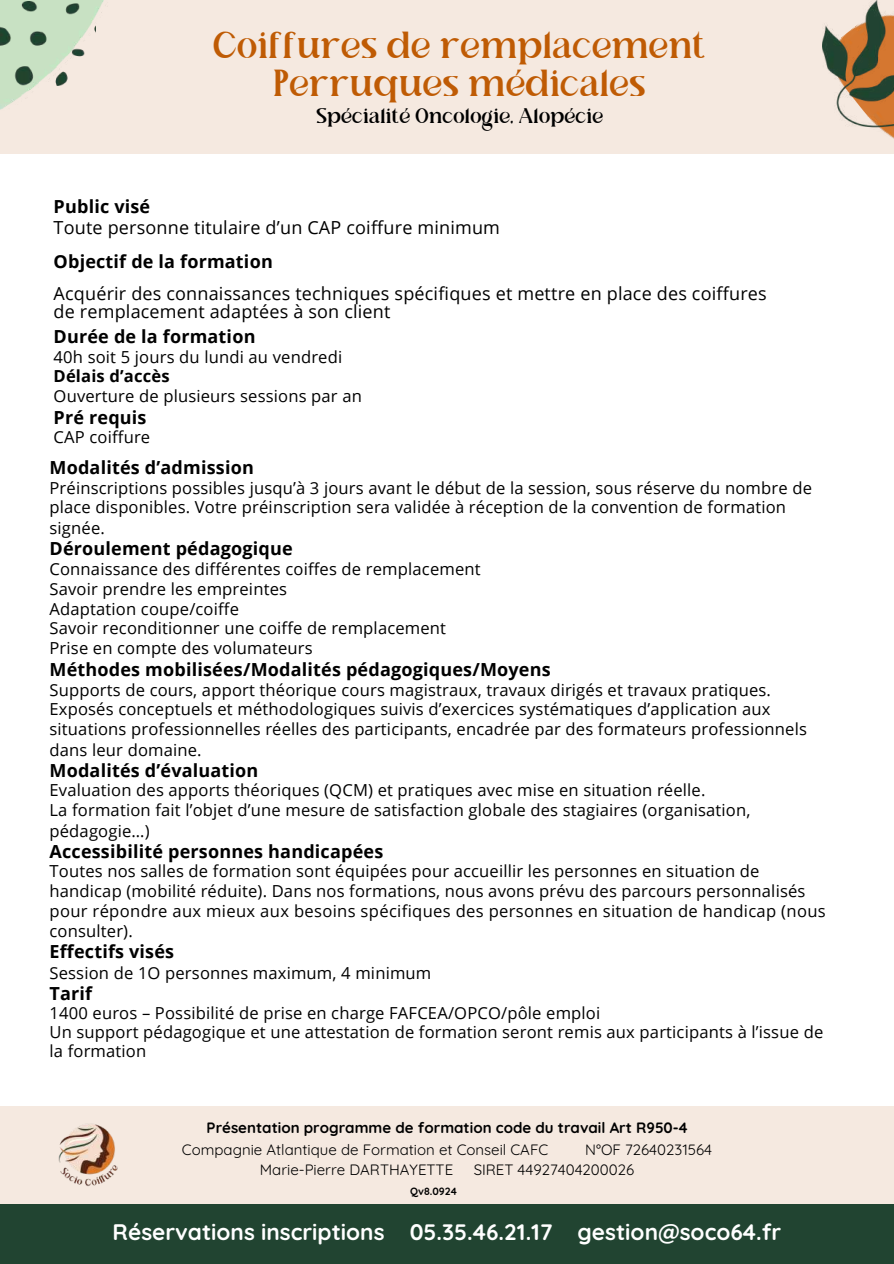
<style>
.page{position:relative;width:894px;height:1264px;background:#fff}
.page>*{position:absolute;margin:0;border:0;box-sizing:border-box;transform-origin:0 0}
.t1{font:37.5px/38.2px "Laisha";color:#bf5b04;text-align:center}
.t2{font:700 22.5px "Quicksand";color:#fff}
.t3{font:21px "Laisha";color:#000}
.t4{font:700 18px "Open Sans";letter-spacing:.01em;color:#000}
.t5{font:18px/18px "Open Sans";letter-spacing:.01em;color:#000}
.t6{font:16.5px/19.6px "Open Sans";letter-spacing:.01em;color:#000}
.t7{font:700 16.5px "Open Sans";letter-spacing:.01em;color:#000}
.t8{font:15px "Quicksand";color:#000}
.t9{font:700 15px "Quicksand";color:#000}
.t10{font:700 10.5px "Quicksand";color:#000}
</style>
<div class="page">
<div style="left:0;top:0;width:893px;height:154px;background:#f5e9e0"></div>
<img style="left:0;top:0;width:104px;height:110px">
<div style="left:0;top:1106px;width:893px;height:157px;background:#f5e9e0"></div>
<div style="left:0;top:1204px;width:893px;height:59px;background:#214431"></div>
<img style="left:0;top:2px;width:95px;height:83px">
<img style="left:822px;top:0;width:71px;height:132px">
<img style="left:58px;top:1124px;width:60px;height:62px">
<h1 class="t1" style="left:214px;top:29px;width:494px">Coiffures de remplacement<br>Perruques médicales</h1>
<p class="t3" style="left:316px;top:108px;width:288px">Spécialité Oncologie, Alopécie</p>
<p class="t4" style="left:54px;top:194px;width:98px">Public visé</p>
<p class="t5" style="left:54px;top:218px;width:448px">Toute personne titulaire d’un CAP coiffure minimum</p>
<p class="t4" style="left:54px;top:249px;width:221px">Objectif de la formation</p>
<p class="t5" style="left:54px;top:284px;width:714px">Acquérir des connaissances techniques spécifiques et mettre en place des coiffures de remplacement adaptées à son client</p>
<p class="t4" style="left:54px;top:323px;width:203px">Durée de la formation</p>
<p class="t6" style="left:54px;top:346px;width:290px">40h soit 5 jours du lundi au vendredi</p>
<p class="t7" style="left:54px;top:364px;width:117px">Délais d’accès</p>
<p class="t6" style="left:54px;top:385px;width:310px">Ouverture de plusieurs sessions par an</p>
<p class="t4" style="left:54px;top:405px;width:94px">Pré requis</p>
<p class="t6" style="left:54px;top:426px;width:98px">CAP coiffure</p>
<p class="t4" style="left:49px;top:455px;width:206px">Modalités d’admission</p>
<p class="t6" style="left:49px;top:478px;width:763px">Préinscriptions possibles jusqu’à 3 jours avant le début de la session, sous réserve du nombre de place disponibles. Votre préinscription sera validée à réception de la convention de formation signée.</p>
<p class="t4" style="left:49px;top:536px;width:245px">Déroulement pédagogique</p>
<p class="t6" style="left:49px;top:559px;width:432px">Connaissance des différentes coiffes de remplacement Savoir prendre les empreintes<br>Adaptation coupe/coiffe<br>Savoir reconditionner une coiffe de remplacement Prise en compte des volumateurs</p>
<p class="t4" style="left:49px;top:656px;width:502px">Méthodes mobilisées/Modalités pédagogiques/Moyens</p>
<p class="t6" style="left:49px;top:679px;width:758px">Supports de cours, apport théorique cours magistraux, travaux dirigés et travaux pratiques.<br>Exposés conceptuels et méthodologiques suivis d’exercices systématiques d’application aux situations professionnelles réelles des participants, encadrée par des formateurs professionnels dans leur domaine.</p>
<p class="t4" style="left:49px;top:757px;width:210px">Modalités d’évaluation</p>
<p class="t6" style="left:49px;top:779px;width:702px;line-height:20.2px">Evaluation des apports théoriques (QCM) et pratiques avec mise en situation réelle.<br>La formation fait l’objet d’une mesure de satisfaction globale des stagiaires (organisation, pédagogie…)</p>
<p class="t4" style="left:49px;top:838px;width:335px">Accessibilité personnes handicapées</p>
<p class="t6" style="left:49px;top:860px;width:777px">Toutes nos salles de formation sont équipées pour accueillir les personnes en situation de handicap (mobilité réduite). Dans nos formations, nous avons prévu des parcours personnalisés pour répondre aux mieux aux besoins spécifiques des personnes en situation de handicap (nous consulter).</p>
<p class="t4" style="left:49px;top:939px;width:126px">Effectifs visés</p>
<p class="t6" style="left:49px;top:962px;width:383px">Session de 1O personnes maximum, 4 minimum</p>
<p class="t4" style="left:49px;top:980px;width:44px">Tarif</p>
<p class="t6" style="left:49px;top:1003px;width:775px;line-height:19.2px">1400 euros – Possibilité de prise en charge FAFCEA/OPCO/pôle emploi<br>Un support pédagogique et une attestation de formation seront remis aux participants à l’issue de la formation</p>
<p class="t9" style="left:206px;top:1117px;width:482px">Présentation programme de formation code du travail Art R950-4</p>
<p class="t8" style="left:182px;top:1139px;width:368px">Compagnie Atlantique de Formation et Conseil CAFC</p>
<p class="t8" style="left:585px;top:1139px;width:128px">N°OF 72640231564</p>
<p class="t8" style="left:260px;top:1159px;width:195px">Marie-Pierre DARTHAYETTE</p>
<p class="t8" style="left:473px;top:1159px;width:162px">SIRET 44927404200026</p>
<p class="t10" style="left:410px;top:1184px;width:48px">Qv8.0924</p>
<h2 class="t2" style="left:113px;top:1217px;width:670px">Réservations inscriptions 05.35.46.21.17 gestion@soco64.fr</h2>
</div>
